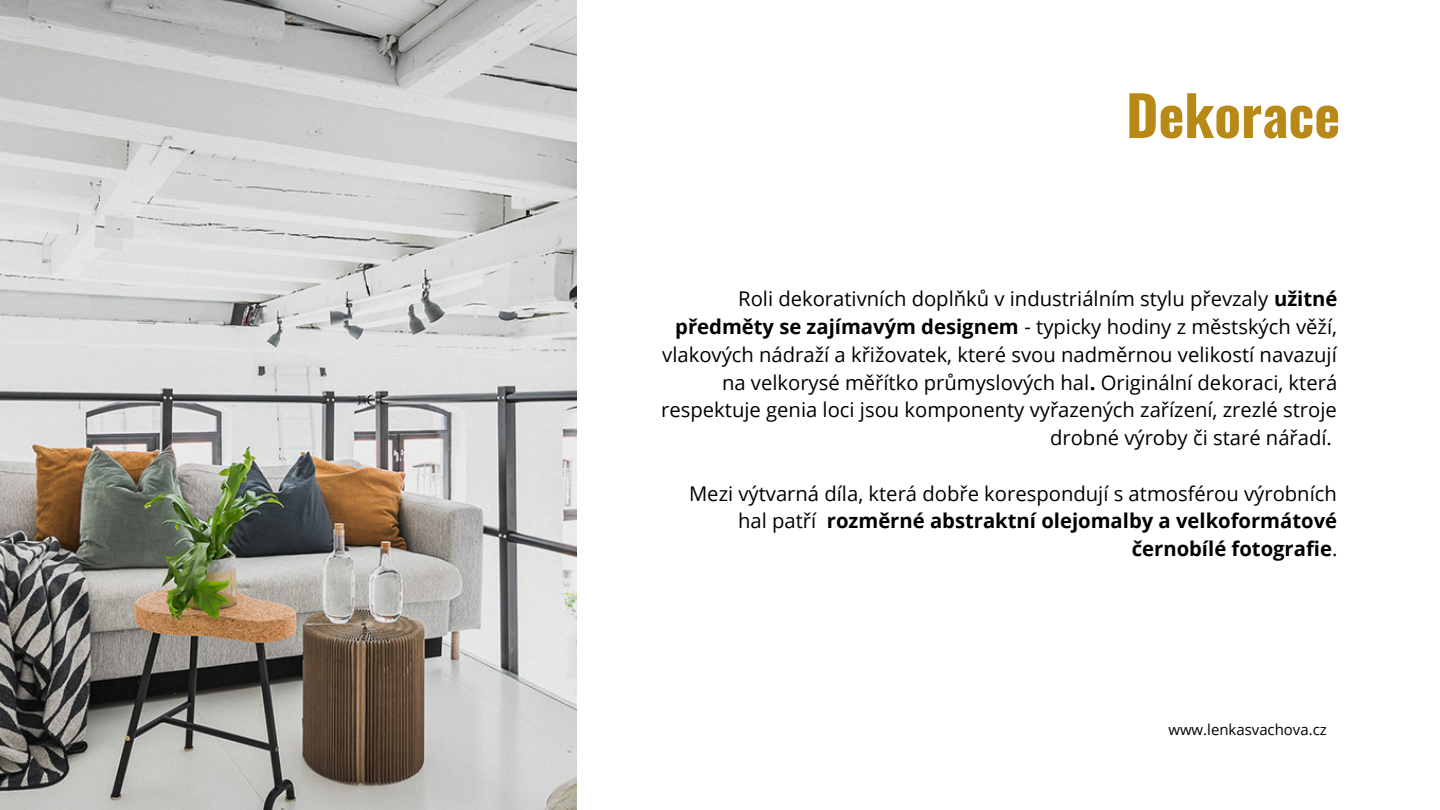
<style>
.page{position:relative;width:1440px;height:810px;background:#fff}
.page>*{position:absolute;margin:0;border:0;box-sizing:border-box;transform-origin:0 0}
.t1{font:700 55.2px "Oswald";color:#b88917}
.t2{font:20.2px/27.8px "Open Sans";color:#010101;text-align:right}
.t3{font:14.9px "Open Sans";color:#000}
.s1{font-weight:700}
</style>
<div class="page">
<img style="left:0;top:0;width:577px;height:810px">
<p class="t1" style="left:1126px;top:72px;width:216px">Dekorace</p>
<p class="t2" style="left:661px;top:285px;width:678px">Roli dekorativních doplňků v industriálním stylu převzaly <span class="s1">užitné předměty se zajímavým designem</span> - typicky hodiny z městských věží, vlakových nádraží a křižovatek, které svou nadměrnou velikostí navazují na velkorysé měřítko průmyslových hal<span class="s1">.</span> Originální dekoraci, která respektuje genia loci jsou komponenty vyřazených zařízení, zrezlé stroje drobné výroby či staré nářadí.</p>
<p class="t2" style="left:689px;top:479px;width:650px">Mezi výtvarná díla, která dobře korespondují s atmosférou výrobních hal patří <span class="s1">rozměrné abstraktní olejomalby a velkoformátové černobílé fotografie</span>.</p>
<p class="t3" style="left:1168px;top:719px;width:160px">www.lenkasvachova.cz</p>
</div>
